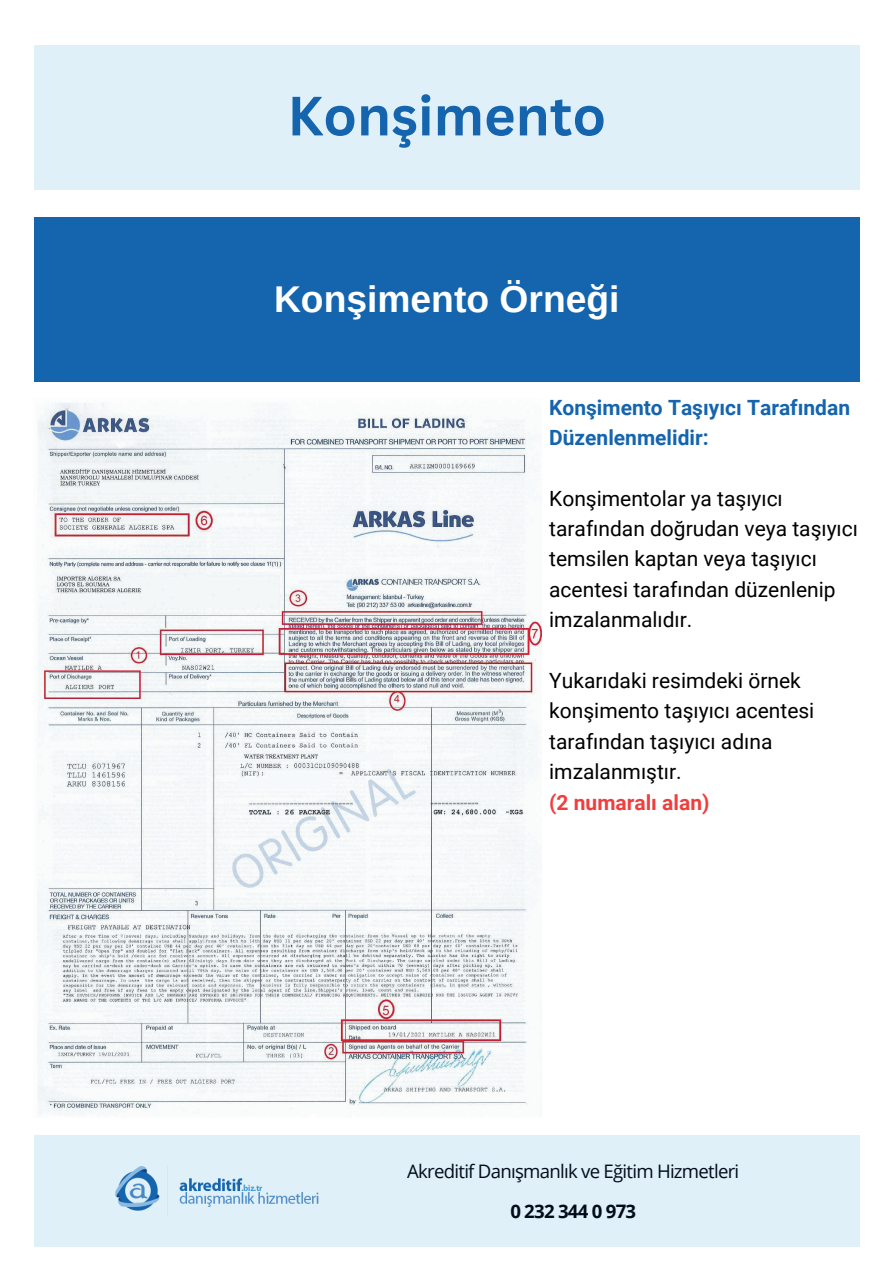
<style>
.page{position:relative;width:894px;height:1264px;background:#fff}
.page>*{position:absolute;margin:0;border:0;box-sizing:border-box;transform-origin:0 0}
.t1{font:700 54px "Canva Sans";color:#1464ae}
.t2{font:700 37.2px "Arimo";color:#fff}
.t3{font:21px/30.3px "Roboto";color:#000}
.t4{font:700 21px/30.3px "Roboto";color:#1464ae}
.t5{font:700 21px "Roboto";color:#ee3f3e}
.t6{font:18.6px "Open Sans";letter-spacing:-.04em;color:#010c1a}
.t7{font:700 18.6px "Open Sans";letter-spacing:-.04em;color:#010c1a}
</style>
<div class="page">
<div style="left:34px;top:217px;width:825px;height:164px;background:#1464ae"></div>
<div style="left:34px;top:1134px;width:825px;height:112px;background:#dff0f9"></div>
<img style="left:115px;top:1166px;width:204px;height:50px">
<div style="left:34px;top:45px;width:825px;height:144px;background:#dff0f9"></div>
<img style="left:37px;top:402px;width:504px;height:713px">
<h1 class="t1" style="left:287px;top:84px;width:320px">Konşimento</h1>
<h2 class="t2" style="left:274px;top:274px;width:347px">Konşimento Örneği</h2>
<p class="t4" style="left:549px;top:391px;width:302px">Konşimento Taşıyıcı Tarafından<br>Düzenlenmelidir:</p>
<p class="t3" style="left:549px;top:482px;width:310px">Konşimentolar ya taşıyıcı tarafından doğrudan veya taşıyıcı temsilen kaptan veya taşıyıcı acentesi tarafından düzenlenip imzalanmalıdır.</p>
<p class="t3" style="left:549px;top:664px;width:266px">Yukarıdaki resimdeki örnek konşimento taşıyıcı acentesi tarafından taşıyıcı adına imzalanmıştır.</p>
<p class="t5" style="left:549px;top:787px;width:162px">(2 numaralı alan)</p>
<p class="t6" style="left:407px;top:1158px;width:333px">Akreditif Danışmanlık ve Eğitim Hizmetleri</p>
<p class="t7" style="left:510px;top:1197px;width:127px">0 232 344 0 973</p>
</div>
